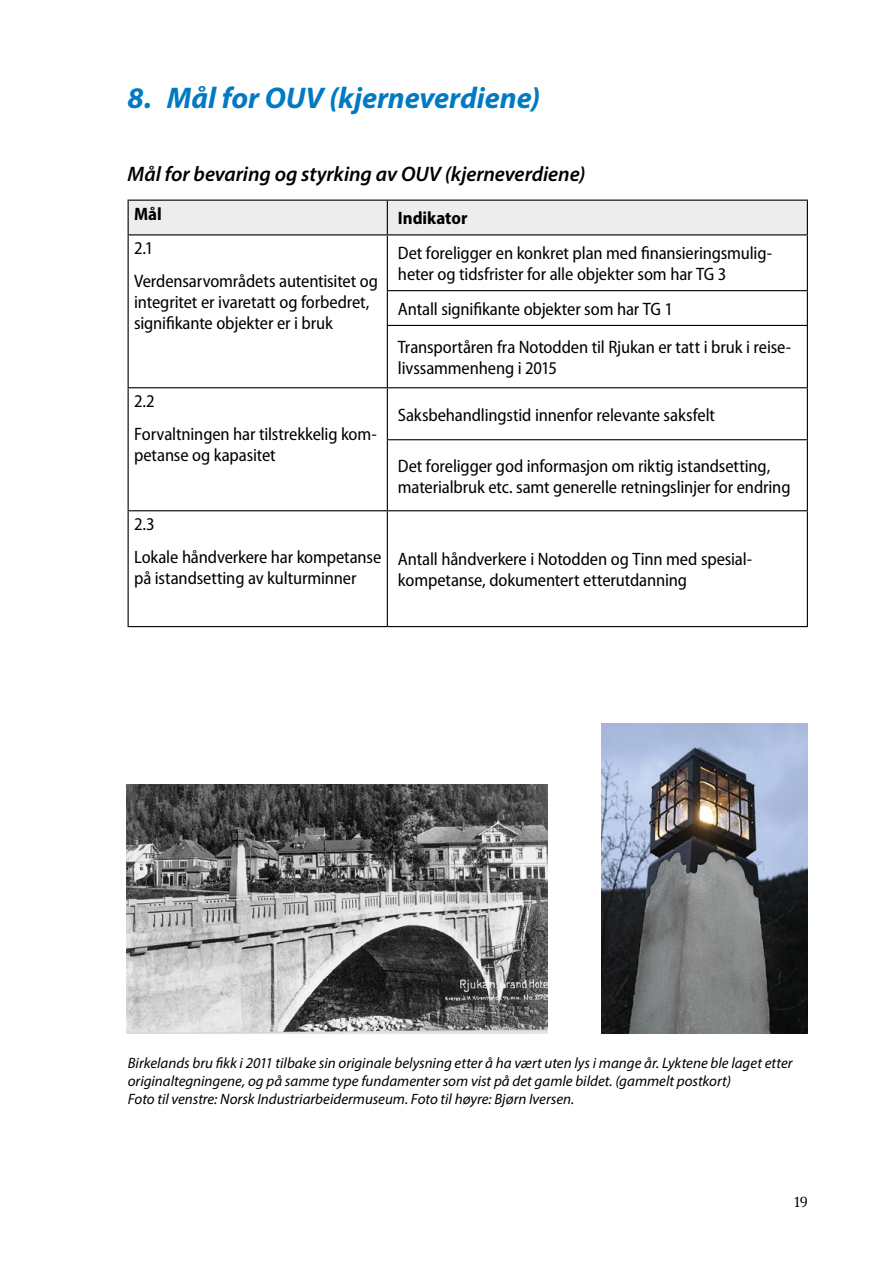
<style>
.page{position:relative;width:893px;height:1263px;background:#fff}
.page>*{position:absolute;margin:0;border:0;box-sizing:border-box;transform-origin:0 0}
.t1{font:italic 700 30px "Myriad Pro";color:#007ac3}
.t2{font:italic 600 21px "Myriad Pro";letter-spacing:-.005em;color:#000}
.t3{font:semi-condensed 18px/21px "Myriad Pro";letter-spacing:-.01em;color:#000}
.t4{font:700 semi-condensed 18px "Myriad Pro";color:#000}
.t5{font:italic 15px/18px "Myriad Pro";color:#000}
.t6{font:15px "Cambria";color:#000}
</style>
<div class="page">
<div style="left:129px;top:201px;width:678px;height:33px;background:#ededed"></div>
<hr style="left:128px;top:200px;width:259px;height:1px;background:#000">
<hr style="left:128px;top:201px;width:1px;height:33px;background:#000">
<hr style="left:387px;top:200px;width:421px;height:1px;background:#000">
<hr style="left:387px;top:201px;width:1px;height:33px;background:#000">
<hr style="left:807px;top:201px;width:1px;height:33px;background:#000">
<hr style="left:128px;top:234px;width:259px;height:1px;background:#000">
<hr style="left:128px;top:235px;width:1px;height:56px;background:#000">
<hr style="left:387px;top:234px;width:421px;height:1px;background:#000">
<hr style="left:387px;top:235px;width:1px;height:55px;background:#000">
<hr style="left:807px;top:235px;width:1px;height:55px;background:#000">
<hr style="left:128px;top:291px;width:1px;height:34px;background:#000">
<hr style="left:387px;top:290px;width:421px;height:1px;background:#000">
<hr style="left:387px;top:291px;width:1px;height:34px;background:#000">
<hr style="left:807px;top:291px;width:1px;height:34px;background:#000">
<hr style="left:128px;top:325px;width:1px;height:62px;background:#000">
<hr style="left:387px;top:325px;width:421px;height:1px;background:#000">
<hr style="left:387px;top:326px;width:1px;height:61px;background:#000">
<hr style="left:807px;top:326px;width:1px;height:61px;background:#000">
<hr style="left:128px;top:387px;width:259px;height:1px;background:#000">
<hr style="left:128px;top:388px;width:1px;height:52px;background:#000">
<hr style="left:387px;top:387px;width:421px;height:1px;background:#000">
<hr style="left:387px;top:388px;width:1px;height:51px;background:#000">
<hr style="left:807px;top:388px;width:1px;height:51px;background:#000">
<hr style="left:128px;top:440px;width:1px;height:70px;background:#000">
<hr style="left:387px;top:439px;width:421px;height:1px;background:#000">
<hr style="left:387px;top:440px;width:1px;height:70px;background:#000">
<hr style="left:807px;top:440px;width:1px;height:70px;background:#000">
<hr style="left:128px;top:510px;width:259px;height:1px;background:#000">
<hr style="left:128px;top:511px;width:1px;height:115px;background:#000">
<hr style="left:387px;top:510px;width:421px;height:1px;background:#000">
<hr style="left:387px;top:511px;width:1px;height:115px;background:#000">
<hr style="left:807px;top:511px;width:1px;height:115px;background:#000">
<hr style="left:128px;top:626px;width:259px;height:1px;background:#000">
<hr style="left:387px;top:626px;width:421px;height:1px;background:#000">
<img style="left:127px;top:785px;width:421px;height:248px">
<img style="left:601px;top:724px;width:207px;height:309px">
<h1 class="t1" style="left:128px;top:78px;width:414px">8. Mål for OUV (kjerneverdiene)</h1>
<p class="t2" style="left:128px;top:160px;width:459px">Mål for bevaring og styrking av OUV (kjerneverdiene)</p>
<p class="t4" style="left:134px;top:202px;width:29px">Mål</p>
<p class="t4" style="left:398px;top:207px;width:71px">Indikator</p>
<p class="t3" style="left:134px;top:233px;width:245px;line-height:32.2px">2.1<br>Verdensarvområdets autentisitet og</p>
<p class="t3" style="left:134px;top:292px;width:237px">integritet er ivaretatt og forbedret, signifikante objekter er i bruk</p>
<p class="t3" style="left:398px;top:243px;width:374px">Det foreligger en konkret plan med finansieringsmulig&shy;heter og tidsfrister for alle objekter som har TG 3</p>
<p class="t3" style="left:398px;top:290px;width:395px;line-height:38.1px">Antall signifikante objekter som har TG 1<br>Transportåren fra Notodden til Rjukan er tatt i bruk i reise-</p>
<p class="t3" style="left:398px;top:358px;width:161px">livssammenheng i 2015</p>
<p class="t3" style="left:134px;top:385px;width:244px;line-height:32.2px">2.2<br>Forvaltningen har tilstrekkelig kom-</p>
<p class="t3" style="left:134px;top:444px;width:143px">petanse og kapasitet</p>
<p class="t3" style="left:134px;top:508px;width:249px;line-height:32.2px">2.3<br>Lokale håndverkere har kompetanse</p>
<p class="t3" style="left:134px;top:567px;width:224px">på istandsetting av kulturminner</p>
<p class="t3" style="left:398px;top:404px;width:319px">Saksbehandlingstid innenfor relevante saksfelt</p>
<p class="t3" style="left:398px;top:455px;width:394px">Det foreligger god informasjon om riktig istandsetting, materialbruk etc. samt generelle retningslinjer for endring</p>
<p class="t3" style="left:398px;top:549px;width:355px">Antall håndverkere i Notodden og Tinn med spesial&shy;kompetanse, dokumentert etterutdanning</p>
<p class="t5" style="left:128px;top:1053px;width:666px">Birkelands bru fikk i 2011 tilbake sin originale belysning etter å ha vært uten lys i mange år. Lyktene ble laget etter originaltegningene, og på samme type fundamenter som vist på det gamle bildet. (gammelt postkort)<br>Foto til venstre: Norsk Industriarbeidermuseum. Foto til høyre: Bjørn Iversen.</p>
<p class="t6" style="left:795px;top:1193px;width:15px">19</p>
</div>
